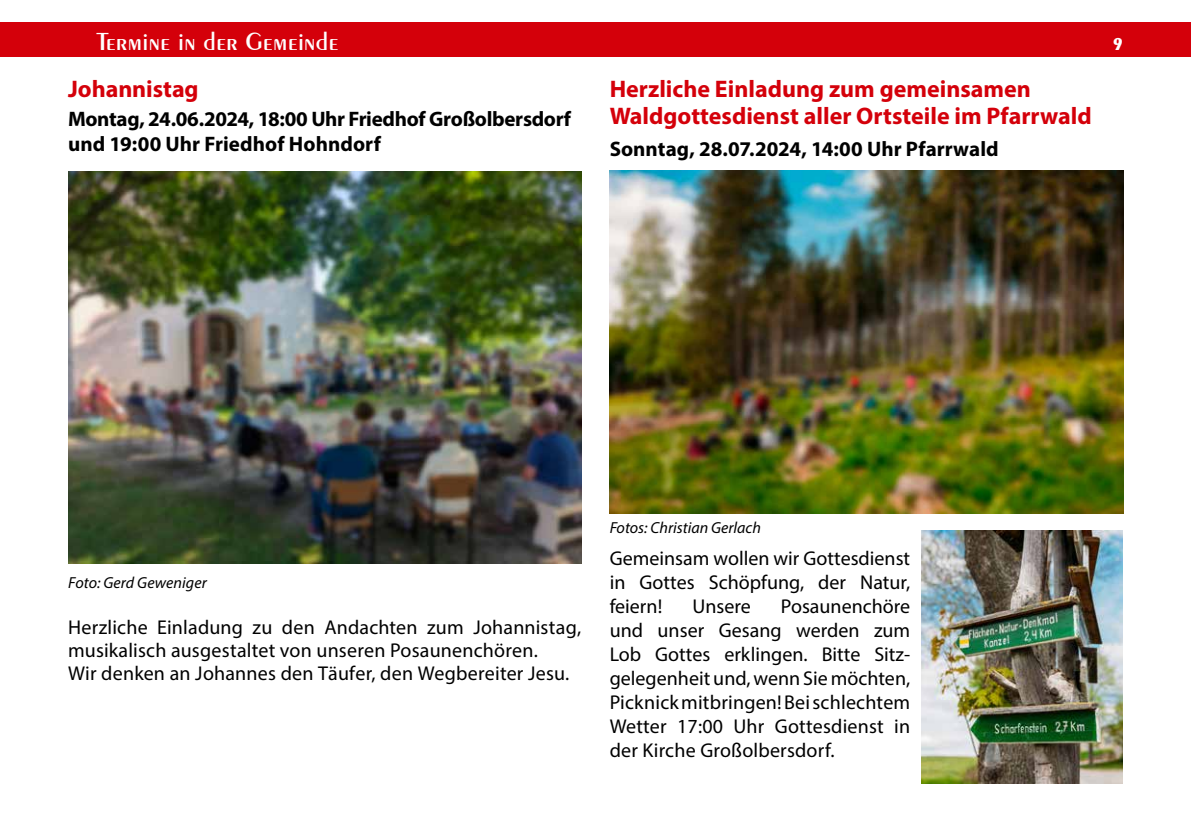
<style>
.page{position:relative;width:1191px;height:840px;background:#fff}
.page>*{position:absolute;margin:0;border:0;box-sizing:border-box;transform-origin:0 0}
.t1{font:600 26px "Exotic 350 BT";color:#fff}
.t2{font:700 24px/26.6px "Myriad Pro";color:#d4000a}
.t3{font:700 21px/25px "Myriad Pro";letter-spacing:-.005em;color:#000}
.t4{font:20px/24px "Myriad Pro";letter-spacing:.01em;color:#000;text-align:justify}
.t5{font:700 18px "Exotic 350 BT";color:#fff}
.t6{font:italic 16px "Myriad Pro";color:#000}
</style>
<div class="page">
<div style="left:0;top:23px;width:1191px;height:34px;background:#d4000a"></div>
<img style="left:68px;top:171px;width:513px;height:392px">
<img style="left:921px;top:530px;width:202px;height:252px">
<img style="left:609px;top:170px;width:514px;height:343px">
<h1 class="t1" style="left:96px;top:25px;width:244px">Termine in der Gemeinde</h1>
<p class="t5" style="left:1112px;top:33px;width:12px">9</p>
<p class="t2" style="left:609px;top:75px;width:483px">Herzliche Einladung zum gemeinsamen<br>Waldgottesdienst aller Ortsteile im Pfarrwald</p>
<p class="t3" style="left:609px;top:136px;width:390px">Sonntag, 28.07.2024, 14:00 Uhr Pfarrwald</p>
<p class="t2" style="left:68px;top:75px;width:132px">Johannistag</p>
<p class="t3" style="left:68px;top:105px;width:504px">Montag, 24.06.2024, 18:00 Uhr Friedhof Großolbersdorf und 19:00 Uhr Friedhof Hohndorf</p>
<p class="t6" style="left:68px;top:572px;width:140px">Foto: Gerd Geweniger</p>
<p class="t4" style="left:68px;top:615px;width:515px;line-height:23px;text-align:left">Herzliche Einladung zu den Andachten zum Johannistag, musikalisch ausgestaltet von unseren Posaunenchören.<br>Wir denken an Johannes den Täufer, den Wegbereiter Jesu.</p>
<p class="t6" style="left:609px;top:517px;width:153px">Fotos: Christian Gerlach</p>
<p class="t4" style="left:609px;top:545px;width:302px">Gemeinsam wollen wir Gottesdienst in Gottes Schöpfung, der Natur, feiern!</p>
<p class="t4" style="left:609px;top:593px;width:302px;text-indent:171px">Posaunenchöre und unser Gesang werden zum Lob Gottes erklingen. Bitte Sitz&shy;gelegenheit und, wenn Sie möchten, Picknick mitbringen! Bei schlechtem Wetter 17:00 Uhr Gottesdienst in der Kirche Großolbersdorf.</p>
<p class="t4" style="left:692px;top:593px;width:60px">Unsere</p>
</div>
